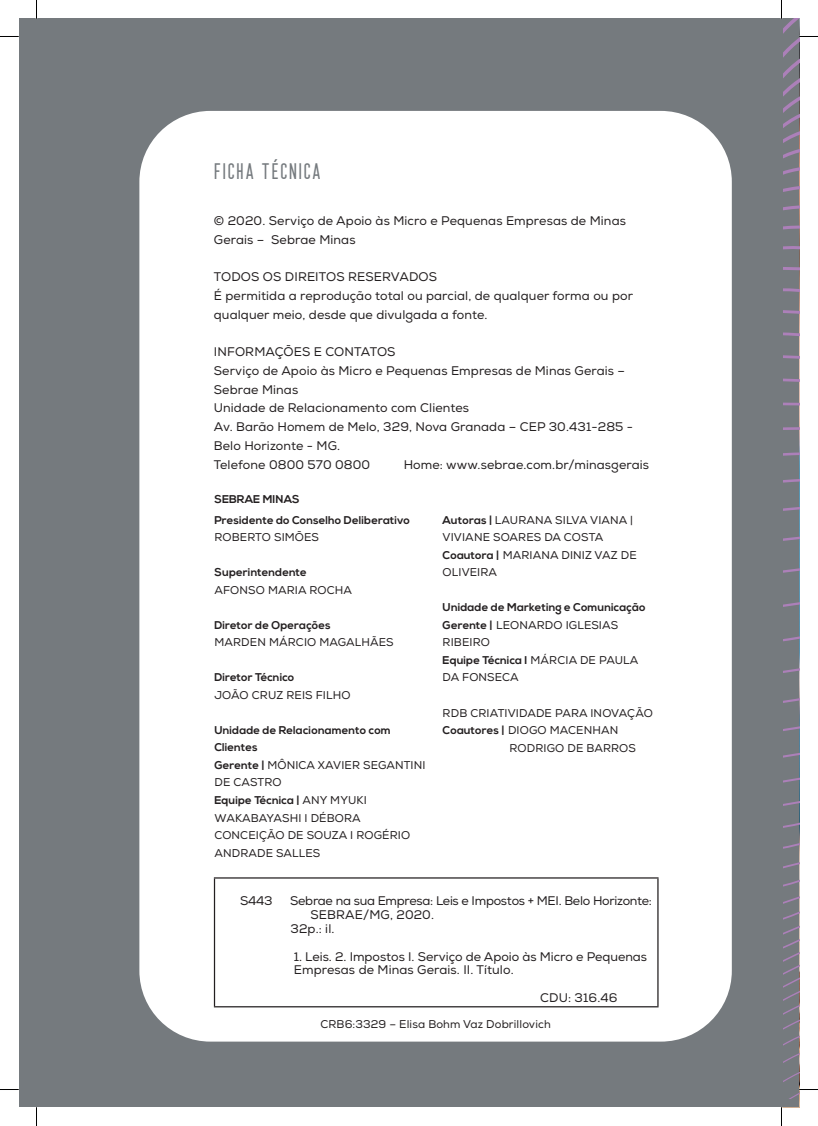
<style>
.page{position:relative;width:818px;height:1126px;background:#fff}
.page>*{position:absolute;margin:0;border:0;box-sizing:border-box;transform-origin:0 0}
.t1{font:22.5px "Prestage";letter-spacing:.05em;color:#757a7e}
.t2{font:12.5px/18.8px "Nexa";letter-spacing:.01em;color:#231f20}
.t3{font:12.5px "Nexa";letter-spacing:-.02em;color:#231f20}
.t4{font:11.25px/17.5px "Nexa";letter-spacing:.01em;color:#231f20}
.t5{font:700 11.25px/17.5px "Nexa";letter-spacing:.01em;color:#231f20}
.s1{font-weight:700}
.s2{font-weight:400}
</style>
<div class="page">
<div style="left:19px;top:19px;width:762px;height:1088px;background:#757a7e"></div>
<div style="left:139px;top:111px;width:592px;height:930px;background:#fff;border-radius:71px"></div>
<hr style="left:214px;top:877px;width:444px;height:1px;background:#231f20">
<hr style="left:214px;top:878px;width:1px;height:128px;background:#231f20">
<hr style="left:657px;top:878px;width:1px;height:128px;background:#231f20">
<hr style="left:214px;top:1006px;width:444px;height:1px;background:#231f20">
<svg style="left:0;top:36px;width:19px;height:1px"></svg>
<svg style="left:0;top:1089px;width:19px;height:1px"></svg>
<svg style="left:36px;top:0;width:1px;height:19px"></svg>
<svg style="left:36px;top:1107px;width:1px;height:18px"></svg>
<svg style="left:780px;top:0;width:37px;height:1098px"></svg>
<h1 class="t1" style="left:214px;top:159px;width:109px">FICHA TÉCNICA</h1>
<p class="t2" style="left:214px;top:211px;width:413px">© 2020. Serviço de Apoio às Micro e Pequenas Empresas de Minas<br>Gerais – Sebrae Minas</p>
<p class="t2" style="left:214px;top:267px;width:420px">TODOS OS DIREITOS RESERVADOS<br>É permitida a reprodução total ou parcial, de qualquer forma ou por qualquer meio, desde que divulgada a fonte.</p>
<p class="t2" style="left:214px;top:342px;width:420px">INFORMAÇÕES E CONTATOS<br>Serviço de Apoio às Micro e Pequenas Empresas de Minas Gerais – Sebrae Minas<br>Unidade de Relacionamento com Clientes<br>Av. Barão Homem de Melo, 329, Nova Granada – CEP 30.431-285 - Belo Horizonte - MG.<br>Telefone 0800 570 0800</p>
<p class="t2" style="left:403px;top:455px;width:247px">Home: www.sebrae.com.br/minasgerais</p>
<p class="t5" style="left:214px;top:489px;width:197px;line-height:20.9px">SEBRAE MINAS<br>Presidente do Conselho Deliberativo</p>
<p class="t4" style="left:214px;top:529px;width:106px">ROBERTO SIMÕES</p>
<p class="t5" style="left:214px;top:564px;width:94px">Superintendente</p>
<p class="t4" style="left:214px;top:581px;width:139px">AFONSO MARIA ROCHA</p>
<p class="t5" style="left:214px;top:616px;width:118px">Diretor de Operações</p>
<p class="t4" style="left:214px;top:634px;width:181px">MARDEN MÁRCIO MAGALHÃES</p>
<p class="t5" style="left:214px;top:669px;width:81px">Diretor Técnico</p>
<p class="t4" style="left:214px;top:686px;width:137px">JOÃO CRUZ REIS FILHO</p>
<p class="t4" style="left:214px;top:721px;width:212px"><span class="s1">Unidade de Relacionamento com<br>Clientes<br>Gerente |</span> MÔNICA XAVIER SEGANTINI<br>DE CASTRO<br><span class="s1">Equipe Técnica |</span> ANY MYUKI<br>WAKABAYASHI I DÉBORA<br>CONCEIÇÃO DE SOUZA I ROGÉRIO<br>ANDRADE SALLES</p>
<p class="t4" style="left:442px;top:511px;width:195px"><span class="s1">Autoras |</span> LAURANA SILVA VIANA |<br>VIVIANE SOARES DA COSTA<br><span class="s1">Coautora |</span> MARIANA DINIZ VAZ DE<br>OLIVEIRA</p>
<p class="t5" style="left:442px;top:599px;width:204px">Unidade de Marketing e Comunicação<br>Gerente | <span class="s2">LEONARDO IGLESIAS<br>RIBEIRO<br></span>Equipe Técnica I <span class="s2">MÁRCIA DE PAULA<br>DA FONSECA</span></p>
<p class="t4" style="left:442px;top:704px;width:211px">RDB CRIATIVIDADE PARA INOVAÇÃO</p>
<p class="t4" style="left:442px;top:721px;width:177px"><span class="s1">Coautores |</span> DIOGO MACENHAN</p>
<p class="t4" style="left:509px;top:739px;width:128px">RODRIGO DE BARROS</p>
<p class="t2" style="left:240px;top:891px;width:34px">S443</p>
<p class="t3" style="left:290px;top:893px;width:363px">Sebrae na sua Empresa: Leis e Impostos + MEI. Belo Horizonte:</p>
<p class="t2" style="left:310px;top:905px;width:125px">SEBRAE/MG, 2020.</p>
<p class="t2" style="left:290px;top:919px;width:45px">32p.: il.</p>
<p class="t2" style="left:293px;top:949px;width:354px;line-height:13.8px">1. Leis. 2. Impostos I. Serviço de Apoio às Micro e Pequenas<br>Empresas de Minas Gerais. II. Título.</p>
<p class="t2" style="left:540px;top:988px;width:79px">CDU: 316.46</p>
<p class="t4" style="left:320px;top:1015px;width:232px">CRB6:3329 – Elisa Bohm Vaz Dobrillovich</p>
</div>
